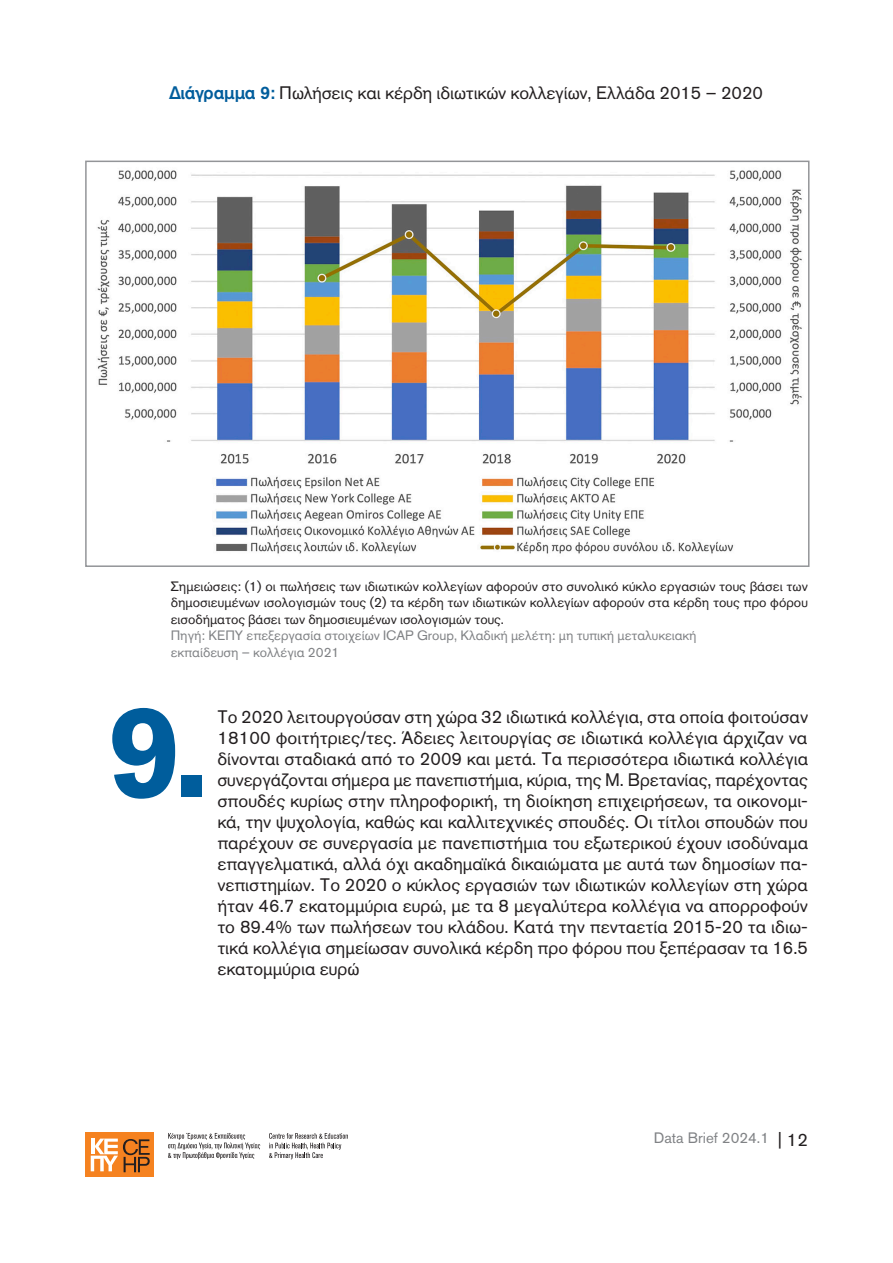
<style>
.page{position:relative;width:893px;height:1263px;background:#fff}
.page>*{position:absolute;margin:0;border:0;box-sizing:border-box;transform-origin:0 0}
.t1{font:700 129.3px "Akzidenz Grotesk GR";color:#005d9c}
.t2{font:18px/21px "Akzidenz Grotesk GR";color:#231f20;text-align:justify}
.t3{font:15px "Akzidenz Grotesk GR";color:#808285}
.t4{font:13.5px/16.5px "Akzidenz Grotesk GR";color:#231f20;text-align:justify}
.t5{font:13.5px "Akzidenz Grotesk GR";color:#808285}
.s1{font-weight:500;color:#005d9c}
.s2{font-size:18px;color:#231f20}
</style>
<div class="page">
<div style="left:85px;top:1133px;width:69px;height:44px;background:#f58220"></div>
<svg style="left:91px;top:1138px;width:59px;height:34px"></svg>
<svg style="left:168px;top:1133px;width:92px;height:26px"></svg>
<svg style="left:269px;top:1133px;width:79px;height:26px"></svg>
<img style="left:97px;top:170px;width:705px;height:384px">
<div style="left:85px;top:161px;width:724px;height:406px;border:2px solid #939598"></div>
<p class="t2" style="left:169px;top:82px;width:595px"><span class="s1">Διάγραμμα 9:</span> Πωλήσεις και κέρδη ιδιωτικών κολλεγίων, Ελλάδα 2015 – 2020</p>
<p class="t4" style="left:171px;top:577px;width:639px">Σημειώσεις: (1) οι πωλήσεις των ιδιωτικών κολλεγίων αφορούν στο συνολικό κύκλο εργασιών τους βάσει των δημοσιευμένων ισολογισμών τους (2) τα κέρδη των ιδιωτικών κολλεγίων αφορούν στα κέρδη τους προ φόρου εισοδήματος βάσει των δημοσιευμένων ισολογισμών τους.</p>
<p class="t5" style="left:171px;top:627px;width:527px">Πηγή: ΚΕΠΥ επεξεργασία στοιχείων ICAP Group, Κλαδική μελέτη: μη τυπική μεταλυκειακή</p>
<p class="t5" style="left:171px;top:644px;width:170px">εκπαίδευση – κολλέγια 2021</p>
<p class="t1" style="left:108px;top:677px;width:101px">9.</p>
<p class="t2" style="left:217px;top:706px;width:592px">Το 2020 λειτουργούσαν στη χώρα 32 ιδιωτικά κολλέγια, στα οποία φοιτούσαν 18100 φοιτήτριες/τες. Άδειες λειτουργίας σε ιδιωτικά κολλέγια άρχιζαν να δίνονται σταδιακά από το 2009 και μετά. Τα περισσότερα ιδιωτικά κολλέγια συνεργάζονται σήμερα με πανεπιστήμια, κύρια, της Μ. Βρετανίας, παρέχοντας σπουδές κυρίως στην πληροφορική, τη διοίκηση επιχειρήσεων, τα οικονομι&shy;κά, την ψυχολογία, καθώς και καλλιτεχνικές σπουδές. Οι τίτλοι σπουδών που παρέχουν σε συνεργασία με πανεπιστήμια του εξωτερικού έχουν ισοδύναμα επαγγελματικά, αλλά όχι ακαδημαϊκά δικαιώματα με αυτά των δημοσίων πα&shy;νεπιστημίων. Το 2020 ο κύκλος εργασιών των ιδιωτικών κολλεγίων στη χώρα ήταν 46.7 εκατομμύρια ευρώ, με τα 8 μεγαλύτερα κολλέγια να απορροφούν το 89.4% των πωλήσεων του κλάδου. Κατά την πενταετία 2015-20 τα ιδιω&shy;τικά κολλέγια σημείωσαν συνολικά κέρδη προ φόρου που ξεπέρασαν τα 16.5 εκατομμύρια ευρώ</p>
<p class="t3" style="left:654px;top:1128px;width:156px">Data Brief 2024.1 <span class="s2">| 12</span></p>
</div>
